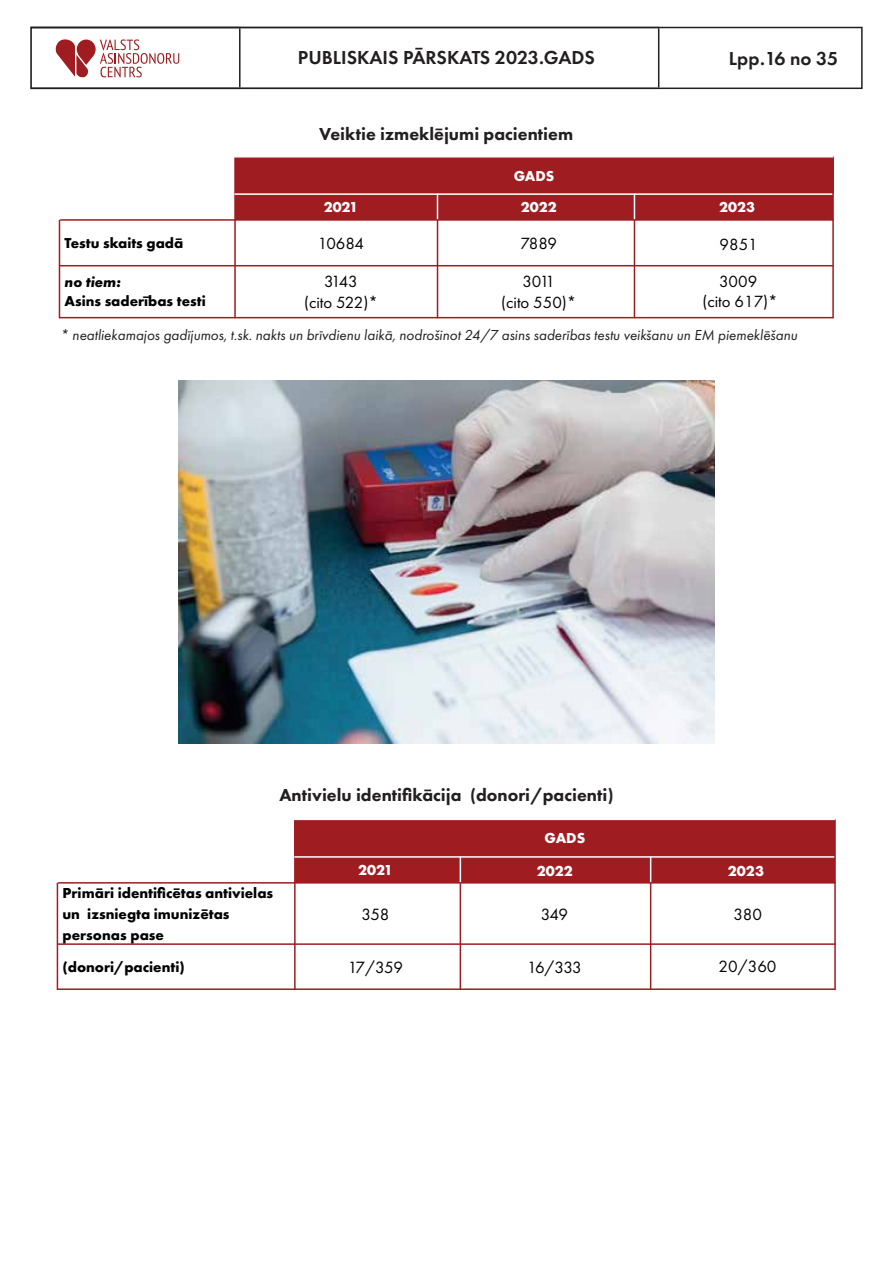
<style>
.page{position:relative;width:893px;height:1263px;background:#fff}
.page>*{position:absolute;margin:0;border:0;box-sizing:border-box;transform-origin:0 0}
.t1{font:600 19.5px "Futura PT";color:#231f20}
.t2{font:800 18px "Futura PT";color:#231f20}
.t3{font:16.95px "Futura PT";letter-spacing:-.025em;color:#000}
.t4{font:16.8px/21.6px "Futura PT";color:#000;text-align:center}
.t5{font:16.8px/21.6px "Futura PT";letter-spacing:-.02em;color:#000;text-align:center}
.t6{font:italic 15px "Futura PT";color:#231f20}
.t7{font:700 15px/20.7px "Futura PT";color:#000}
.t8{font:700 15px "Futura PT";color:#fff}
.t9{font:700 14.85px "Futura PT";color:#000}
.t10{font:700 14.85px "Futura PT";color:#fff}
.t11{font:italic 700 14.85px "Futura PT";color:#000}
</style>
<div class="page">
<div style="left:30px;top:27px;width:833px;height:62px;border:2px solid #231f20"></div>
<svg style="left:55px;top:39px;width:124px;height:39px"></svg>
<img style="left:179px;top:381px;width:535px;height:363px">
<div style="left:235px;top:157px;width:598px;height:37px;background:#9f1c20"></div>
<div style="left:235px;top:194px;width:202px;height:26px;background:#9f1c20"></div>
<div style="left:437px;top:194px;width:197px;height:26px;background:#9f1c20"></div>
<div style="left:634px;top:194px;width:199px;height:26px;background:#9f1c20"></div>
<hr style="left:234px;top:156px;width:2px;height:162px;background:#9f1c20">
<svg style="left:437px;top:195px;width:1px;height:24px"></svg>
<hr style="left:437px;top:220px;width:1px;height:98px;background:#9f1c20">
<svg style="left:634px;top:195px;width:1px;height:24px"></svg>
<hr style="left:634px;top:220px;width:1px;height:98px;background:#9f1c20">
<hr style="left:235px;top:193px;width:598px;height:2px;background:#fff">
<hr style="left:59px;top:219px;width:774px;height:2px;background:#9f1c20">
<hr style="left:59px;top:265px;width:774px;height:1px;background:#9f1c20">
<hr style="left:59px;top:156px;width:1px;height:64px;background:#fff">
<hr style="left:59px;top:220px;width:1px;height:98px;background:#9f1c20">
<hr style="left:832px;top:156px;width:2px;height:162px;background:#9f1c20">
<hr style="left:59px;top:156px;width:774px;height:2px;background:#fff">
<hr style="left:59px;top:317px;width:774px;height:1px;background:#9f1c20">
<div style="left:295px;top:819px;width:540px;height:38px;background:#9f1c20"></div>
<div style="left:295px;top:857px;width:165px;height:26px;background:#9f1c20"></div>
<div style="left:460px;top:857px;width:191px;height:26px;background:#9f1c20"></div>
<div style="left:651px;top:857px;width:184px;height:26px;background:#9f1c20"></div>
<hr style="left:294px;top:819px;width:2px;height:171px;background:#9f1c20">
<svg style="left:460px;top:858px;width:1px;height:24px"></svg>
<hr style="left:460px;top:883px;width:1px;height:107px;background:#9f1c20">
<svg style="left:650px;top:858px;width:1px;height:24px"></svg>
<hr style="left:650px;top:883px;width:1px;height:107px;background:#9f1c20">
<hr style="left:294px;top:856px;width:541px;height:2px;background:#fff">
<hr style="left:57px;top:882px;width:778px;height:1px;background:#9f1c20">
<hr style="left:57px;top:943px;width:778px;height:2px;background:#9f1c20">
<hr style="left:57px;top:819px;width:1px;height:64px;background:#fff">
<hr style="left:57px;top:883px;width:1px;height:107px;background:#9f1c20">
<hr style="left:834px;top:819px;width:2px;height:171px;background:#9f1c20">
<hr style="left:57px;top:819px;width:778px;height:1px;background:#fff">
<hr style="left:57px;top:988px;width:778px;height:2px;background:#9f1c20">
<h1 class="t1" style="left:298px;top:46px;width:299px">PUBLISKAIS PĀRSKATS 2023.GADS</h1>
<h1 class="t1" style="left:729px;top:46px;width:111px">Lpp.16 no 35</h1>
<p class="t2" style="left:319px;top:123px;width:256px">Veiktie izmeklējumi pacientiem</p>
<p class="t10" style="left:514px;top:166px;width:42px">GADS</p>
<p class="t10" style="left:324px;top:198px;width:36px">2021</p>
<p class="t10" style="left:521px;top:198px;width:37px">2022</p>
<p class="t9" style="left:65px;top:233px;width:120px">Testu skaits gadā</p>
<p class="t4" style="left:318px;top:232px;width:48px">10684</p>
<p class="t4" style="left:520px;top:232px;width:38px">7889</p>
<p class="t4" style="left:501px;top:270px;width:77px">3011<br>(cito 550)*</p>
<p class="t5" style="left:304px;top:270px;width:75px">3143<br>(cito 522)*</p>
<p class="t11" style="left:65px;top:273px;width:58px">no tiem:</p>
<p class="t9" style="left:65px;top:292px;width:143px">Asins saderības testi</p>
<p class="t10" style="left:719px;top:198px;width:37px">2023</p>
<p class="t4" style="left:719px;top:227px;width:40px;line-height:36.3px;text-align:left">9851<br>3009</p>
<p class="t4" style="left:702px;top:290px;width:77px">(cito 617)*</p>
<p class="t6" style="left:60px;top:326px;width:739px">* neatliekamajos gadījumos, t.sk. nakts un brīvdienu laikā, nodrošinot 24/7 asins saderības testu veikšanu un EM piemeklēšanu</p>
<p class="t2" style="left:279px;top:783px;width:336px">Antivielu identifikācija (donori/pacienti)</p>
<p class="t8" style="left:545px;top:828px;width:42px">GADS</p>
<p class="t8" style="left:358px;top:860px;width:36px">2021</p>
<p class="t8" style="left:537px;top:861px;width:38px">2022</p>
<p class="t3" style="left:361px;top:904px;width:30px">358</p>
<p class="t3" style="left:541px;top:904px;width:29px">349</p>
<p class="t7" style="left:62px;top:883px;width:212px">Primāri identificētas antivielas un izsniegta imunizētas personas pase</p>
<p class="t7" style="left:62px;top:956px;width:124px">(donori/pacienti)</p>
<p class="t3" style="left:348px;top:957px;width:57px">17/359</p>
<p class="t3" style="left:527px;top:957px;width:56px">16/333</p>
<p class="t8" style="left:728px;top:861px;width:38px">2023</p>
<p class="t3" style="left:733px;top:904px;width:30px">380</p>
<p class="t3" style="left:718px;top:957px;width:60px">20/360</p>
</div>
